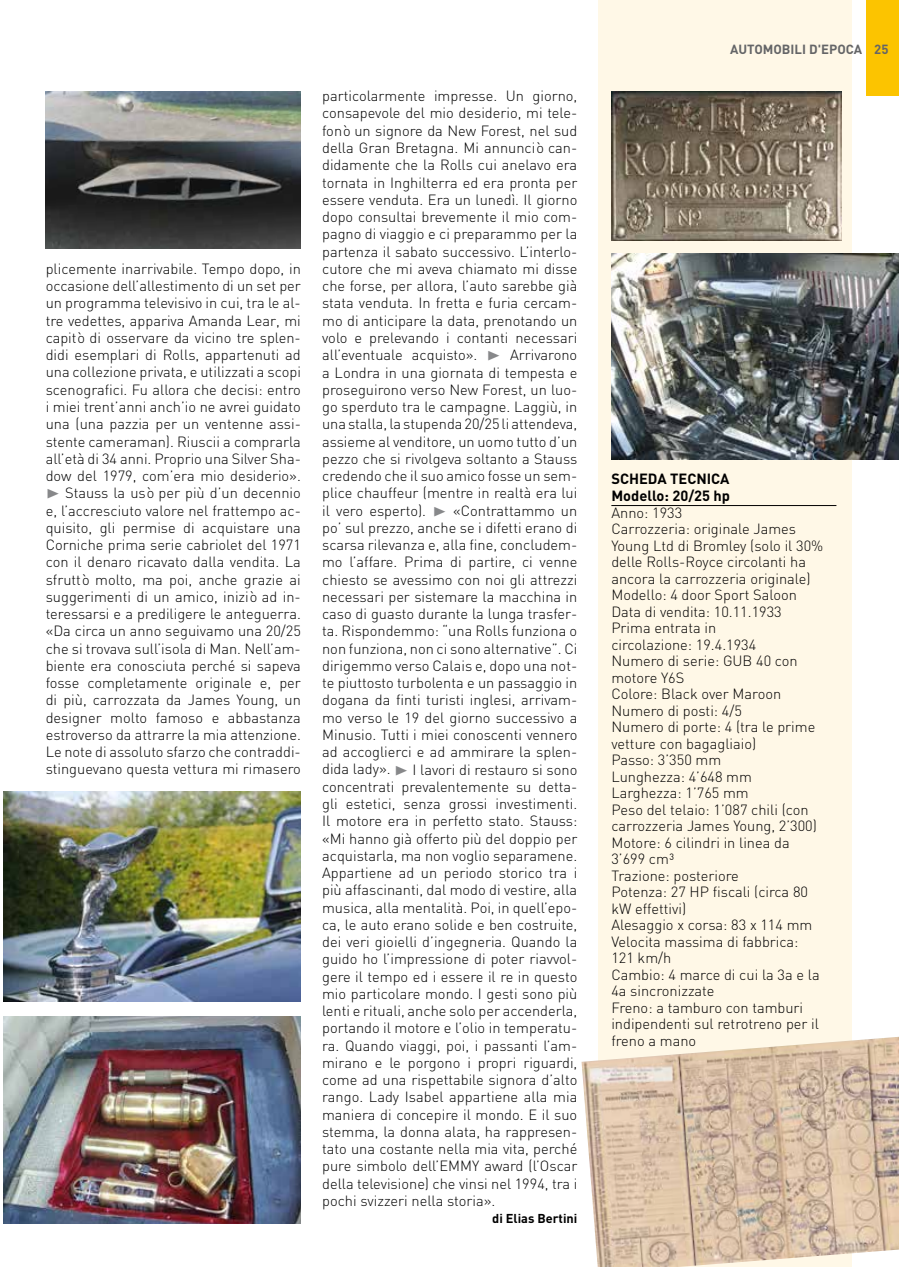
<style>
.page{position:relative;width:899px;height:1267px;background:#fff}
.page>*{position:absolute;margin:0;border:0;box-sizing:border-box;transform-origin:0 0}
.t1{font:300 14.7px/17.2px "DIN";color:#000;text-align:justify}
.t2{font:700 14.7px/16.5px "DIN";color:#000}
.t3{font:700 13.2px "DIN";color:#646567}
.t4{font:700 12.75px "DIN";color:#000}
.s1{font-family:"Zeal";font-weight:400;font-size:14.25px;color:#87888a}
</style>
<div class="page">
<div style="left:866px;top:0;width:33px;height:96px;background:#fcc400"></div>
<div style="left:598px;top:0;width:254px;height:1266px;background:#fff8e7"></div>
<img style="left:46px;top:91px;width:255px;height:158px">
<img style="left:3px;top:791px;width:298px;height:210px">
<img style="left:611px;top:253px;width:288px;height:206px">
<img style="left:581px;top:1036px;width:318px;height:230px">
<img style="left:3px;top:1016px;width:298px;height:207px">
<hr style="left:611px;top:505px;width:225px;height:1px;background:#000">
<img style="left:611px;top:91px;width:230px;height:150px">
<p class="t1" style="left:46px;top:260px;width:257px">plicemente inarrivabile. Tempo dopo, in occasione dell’allestimento di un set per un programma televisivo in cui, tra le al&shy;tre vedettes, appariva Amanda Lear, mi capitò di osservare da vicino tre splen&shy;didi esemplari di Rolls, appartenuti ad una collezione privata, e utilizzati a scopi scenografici. Fu allora che decisi: entro i miei trent’anni anch’io ne avrei guidato una (una pazzia per un ventenne assi&shy;stente cameraman). Riuscii a comprarla all’età di 34 anni. Proprio una Silver Sha&shy;dow del 1979, com’era mio desiderio». <span class="s1">®</span> Stauss la usò per più d’un decennio e, l’accresciuto valore nel frattempo ac&shy;quisito, gli permise di acquistare una Corniche prima serie cabriolet del 1971 con il denaro ricavato dalla vendita. La sfruttò molto, ma poi, anche grazie ai suggerimenti di un amico, iniziò ad in&shy;teressarsi e a prediligere le anteguerra. «Da circa un anno seguivamo una 20/25 che si trovava sull’isola di Man. Nell’am&shy;biente era conosciuta perché si sapeva fosse completamente originale e, per di più, carrozzata da James Young, un designer molto famoso e abbastanza estroverso da attrarre la mia attenzione.<br>Le note di assoluto sfarzo che contraddi&shy;stinguevano questa vettura mi rimasero</p>
<p class="t1" style="left:322px;top:87px;width:257px">particolarmente impresse. Un giorno, consapevole del mio desiderio, mi tele&shy;fonò un signore da New Forest, nel sud della Gran Bretagna. Mi annunciò can&shy;didamente che la Rolls cui anelavo era tornata in Inghilterra ed era pronta per essere venduta. Era un lunedì. Il giorno dopo consultai brevemente il mio com&shy;pagno di viaggio e ci preparammo per la partenza il sabato successivo. L’interlo&shy;cutore che mi aveva chiamato mi disse che forse, per allora, l’auto sarebbe già stata venduta. In fretta e furia cercam&shy;mo di anticipare la data, prenotando un volo e prelevando i contanti necessari all’eventuale acquisto». <span class="s1">®</span> Arrivarono a Londra in una giornata di tempesta e proseguirono verso New Forest, un luo&shy;go sperduto tra le campagne. Laggiù, in una stalla, la stupenda 20/25 li attendeva, assieme al venditore, un uomo tutto d’un pezzo che si rivolgeva soltanto a Stauss credendo che il suo amico fosse un sem&shy;plice chauffeur (mentre in realtà era lui il vero esperto). <span class="s1">®</span> «Contrattammo un po’ sul prezzo, anche se i difetti erano di scarsa rilevanza e, alla fine, concludem&shy;mo l’affare. Prima di partire, ci venne chiesto se avessimo con noi gli attrezzi necessari per sistemare la macchina in caso di guasto durante la lunga trasfer&shy;ta. Rispondemmo: “una Rolls funziona o non funziona, non ci sono alternative”. Ci dirigemmo verso Calais e, dopo una not&shy;te piuttosto turbolenta e un passaggio in dogana da finti turisti inglesi, arrivam&shy;mo verso le 19 del giorno successivo a Minusio. Tutti i miei conoscenti vennero ad accoglierci e ad ammirare la splen&shy;dida lady». <span class="s1">®</span> I lavori di restauro si sono concentrati prevalentemente su detta&shy;gli estetici, senza grossi investimenti.<br>Il motore era in perfetto stato. Stauss: «Mi hanno già offerto più del doppio per acquistarla, ma non voglio separamene.<br>Appartiene ad un periodo storico tra i più affascinanti, dal modo di vestire, alla musica, alla mentalità. Poi, in quell’epo&shy;ca, le auto erano solide e ben costruite, dei veri gioielli d’ingegneria. Quando la guido ho l’impressione di poter riavvol&shy;gere il tempo ed i essere il re in questo mio particolare mondo. I gesti sono più lenti e rituali, anche solo per accenderla, portando il motore e l’olio in temperatu&shy;ra. Quando viaggi, poi, i passanti l’am&shy;mirano e le porgono i propri riguardi, come ad una rispettabile signora d’alto rango. Lady Isabel appartiene alla mia maniera di concepire il mondo. E il suo stemma, la donna alata, ha rappresen&shy;tato una costante nella mia vita, perché pure simbolo dell’EMMY award (l’Oscar della televisione) che vinsi nel 1994, tra i pochi svizzeri nella storia».</p>
<p class="t4" style="left:492px;top:1210px;width:87px">di Elias Bertini</p>
<p class="t3" style="left:730px;top:41px;width:160px">AUTOMOBILI D'EPOCA 25</p>
<p class="t2" style="left:611px;top:470px;width:120px">SCHEDA TECNICA<br>Modello: 20/25 hp</p>
<p class="t1" style="left:611px;top:503px;width:213px;line-height:16.5px;text-align:left">Anno: 1933<br>Carrozzeria: originale James<br>Young Ltd di Bromley (solo il 30% delle Rolls-Royce circolanti ha ancora la carrozzeria originale)<br>Modello: 4 door Sport Saloon<br>Data di vendita: 10.11.1933<br>Prima entrata in<br>circolazione: 19.4.1934<br>Numero di serie: GUB 40 con motore Y6S<br>Colore: Black over Maroon<br>Numero di posti: 4/5<br>Numero di porte: 4 (tra le prime vetture con bagagliaio)<br>Passo: 3’350 mm<br>Lunghezza: 4’648 mm<br>Larghezza: 1’765 mm<br>Peso del telaio: 1’087 chili (con carrozzeria James Young, 2’300)<br>Motore: 6 cilindri in linea da<br>3’699 cm³<br>Trazione: posteriore<br>Potenza: 27 HP fiscali (circa 80 kW effettivi)<br>Alesaggio x corsa: 83 x 114 mm<br>Velocita massima di fabbrica:<br>121 km/h<br>Cambio: 4 marce di cui la 3a e la<br>4a sincronizzate<br>Freno: a tamburo con tamburi indipendenti sul retrotreno per il freno a mano</p>
</div>
